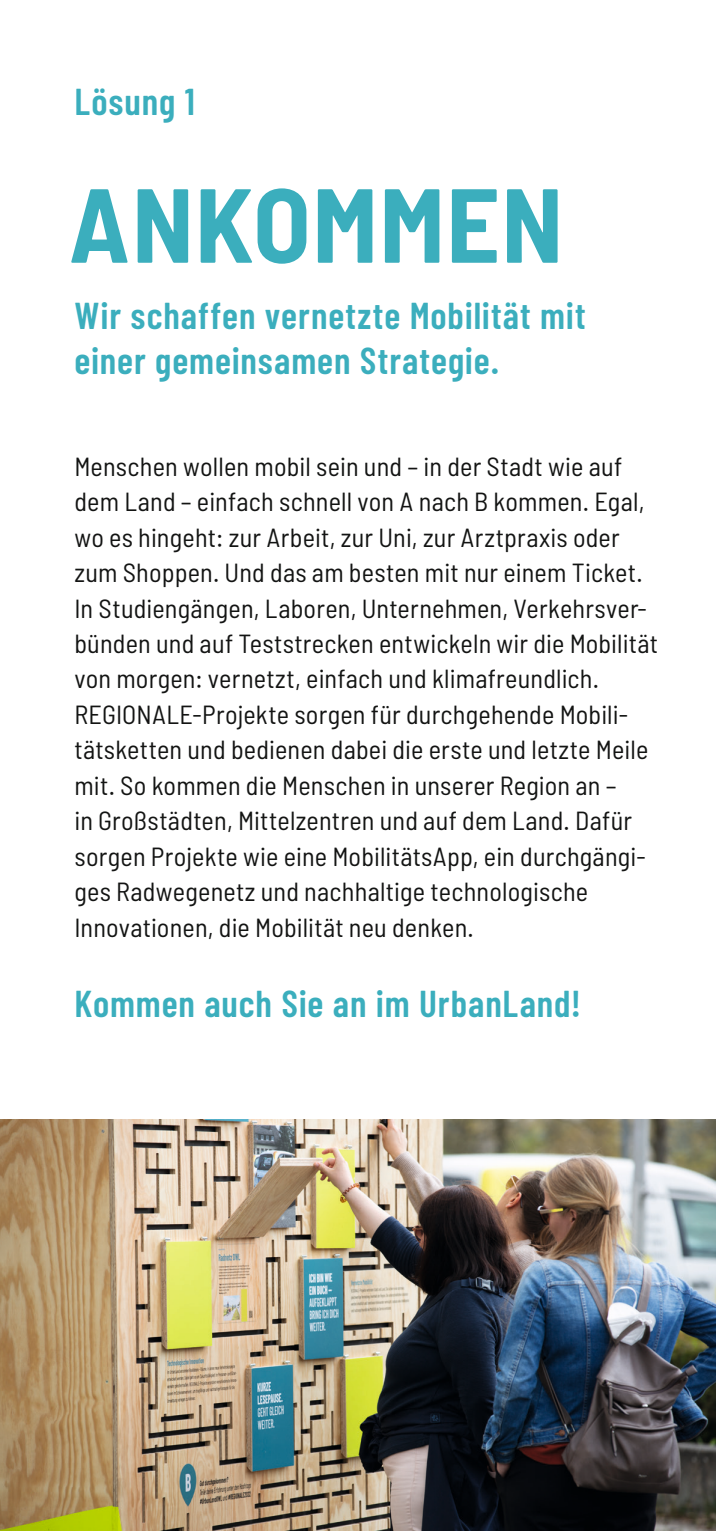
<style>
.page{position:relative;width:716px;height:1531px;background:#fff}
.page>*{position:absolute;margin:0;border:0;box-sizing:border-box;transform-origin:0 0}
.t1{font:700 semi-condensed 105px "Barlow";letter-spacing:.015em;color:#3baebd}
.t2{font:600 37.5px/45px "Barlow Condensed";letter-spacing:.025em;color:#3baebd}
.t3{font:semi-condensed 26.25px/35.5px "Barlow";letter-spacing:.005em;color:#131413}
</style>
<div class="page">
<img style="left:0;top:1120px;width:716px;height:411px">
<h2 class="t2" style="left:74px;top:79px;width:122px">Lösung 1</h2>
<h1 class="t1" style="left:69px;top:160px;width:496px">ANKOMMEN</h1>
<h2 class="t2" style="left:74px;top:292px;width:512px">Wir schaffen vernetzte Mobilität mit einer gemeinsamen Strategie.</h2>
<p class="t3" style="left:74px;top:448px;width:585px">Menschen wollen mobil sein und – in der Stadt wie auf dem Land – einfach schnell von A nach B kommen. Egal, wo es hingeht: zur Arbeit, zur Uni, zur Arztpraxis oder zum Shoppen. Und das am besten mit nur einem Ticket.<br>In Studiengängen, Laboren, Unternehmen, Verkehrsver&shy;bünden und auf Teststrecken entwickeln wir die Mobilität von morgen: vernetzt, einfach und klimafreundlich.<br>REGIONALE-Projekte sorgen für durchgehende Mobili&shy;tätsketten und bedienen dabei die erste und letzte Meile mit. So kommen die Menschen in unserer Region an –<br>in Großstädten, Mittelzentren und auf dem Land. Dafür sorgen Projekte wie eine MobilitätsApp, ein durchgängi&shy;ges Radwegenetz und nachhaltige technologische Innovationen, die Mobilität neu denken.</p>
<h2 class="t2" style="left:74px;top:980px;width:508px">Kommen auch Sie an im UrbanLand!</h2>
</div>
